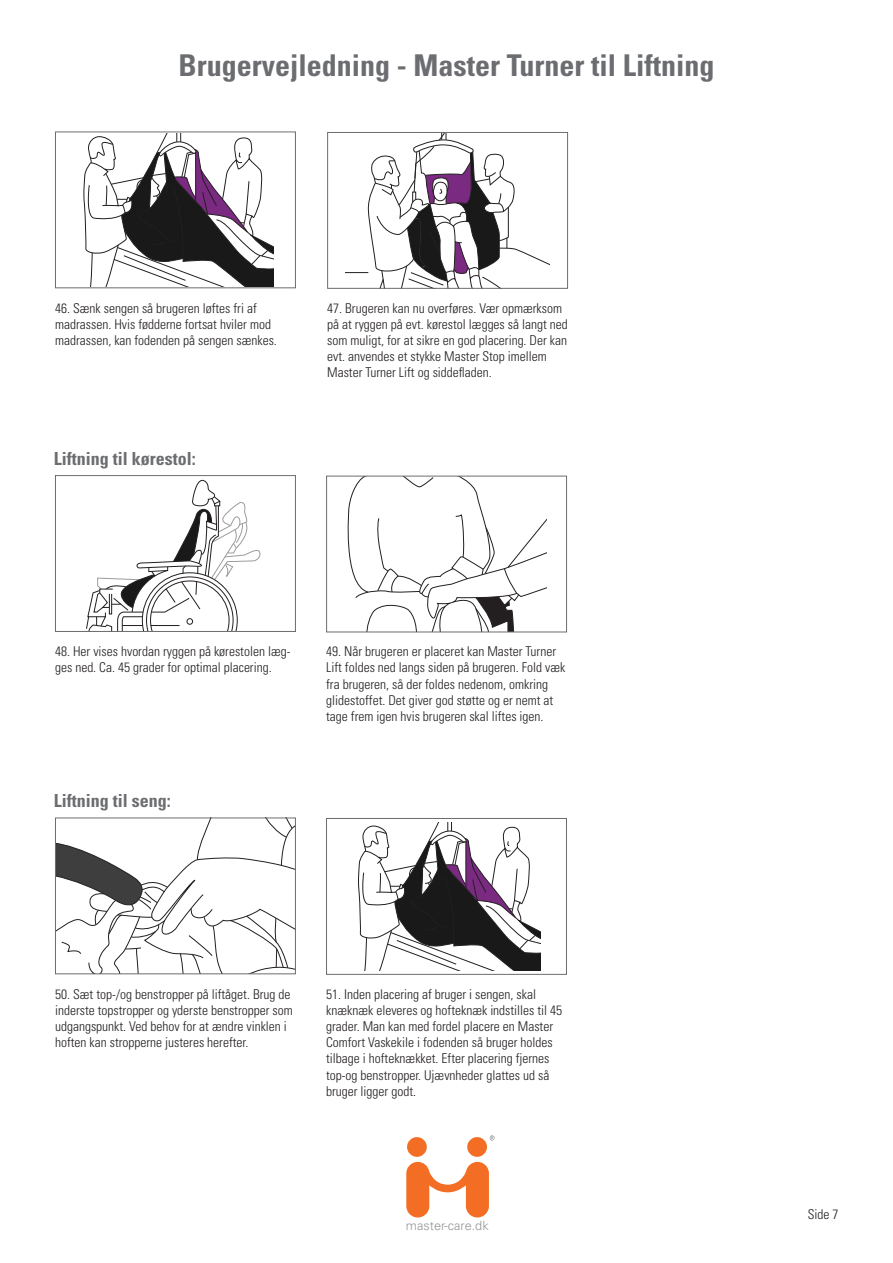
<style>
.page{position:relative;width:893px;height:1263px;background:#fff}
.page>*{position:absolute;margin:0;border:0;box-sizing:border-box;transform-origin:0 0}
.t1{font:700 condensed 30px "Univers LT Std";color:#6c6d70}
.Underoverskrift{font:700 condensed 18px "Univers LT Std";color:#6c6d70}
.t2{font:300 condensed 13.5px/16.2px "Univers LT Std";color:#231f20}
.t3{font:300 12.75px "Univers LT Std";color:#939598}
</style>
<div class="page">
<svg style="left:345px;top:134px;width:205px;height:153px"></svg>
<div style="left:327px;top:132px;width:241px;height:157px;border:1px solid #6c6d70"></div>
<svg style="left:83px;top:134px;width:190px;height:152px"></svg>
<div style="left:55px;top:132px;width:241px;height:156px;border:1px solid #6c6d70"></div>
<svg style="left:347px;top:478px;width:200px;height:152px"></svg>
<div style="left:326px;top:476px;width:241px;height:156px;border:1px solid #6c6d70"></div>
<svg style="left:86px;top:479px;width:175px;height:151px"></svg>
<div style="left:55px;top:475px;width:241px;height:157px;border:1px solid #6c6d70"></div>
<svg style="left:358px;top:823px;width:182px;height:147px"></svg>
<div style="left:326px;top:818px;width:241px;height:157px;border:1px solid #6c6d70"></div>
<svg style="left:57px;top:819px;width:237px;height:153px"></svg>
<div style="left:55px;top:817px;width:241px;height:157px;border:1px solid #6c6d70"></div>
<svg style="left:406px;top:1162px;width:83px;height:55px"></svg>
<div style="left:407px;top:1137px;width:20px;height:20px;background:#f36e24;border-radius:50%"></div>
<div style="left:467px;top:1137px;width:20px;height:20px;background:#f36e24;border-radius:50%"></div>
<svg style="left:490px;top:1135px;width:4px;height:5px"></svg>
<h1 class="t1" style="left:178px;top:47px;width:538px">Brugervejledning - Master Turner til Liftning</h1>
<p class="t2" style="left:55px;top:300px;width:223px">46. Sænk sengen så brugeren løftes fri af madrassen. Hvis fødderne fortsat hviler mod madrassen, kan fodenden på sengen sænkes.</p>
<p class="Underoverskrift" style="left:54px;top:447px;width:144px">Liftning til kørestol:</p>
<p class="t2" style="left:327px;top:300px;width:242px">47. Brugeren kan nu overføres. Vær opmærksom på at ryggen på evt. kørestol lægges så langt ned som muligt, for at sikre en god placering. Der kan evt. anvendes et stykke Master Stop imellem Master Turner Lift og siddefladen.</p>
<p class="t2" style="left:55px;top:643px;width:237px">48. Her vises hvordan ryggen på kørestolen læg&shy;ges ned. Ca. 45 grader for optimal placering.</p>
<p class="Underoverskrift" style="left:54px;top:789px;width:119px">Liftning til seng:</p>
<p class="t2" style="left:326px;top:643px;width:241px">49. Når brugeren er placeret kan Master Turner Lift foldes ned langs siden på brugeren. Fold væk fra brugeren, så der foldes nedenom, omkring glidestoffet. Det giver god støtte og er nemt at tage frem igen hvis brugeren skal liftes igen.</p>
<p class="t2" style="left:55px;top:986px;width:239px">50. Sæt top-/og benstropper på liftåget. Brug de inderste topstropper og yderste benstropper som udgangspunkt. Ved behov for at ændre vinklen i hoften kan stropperne justeres herefter.</p>
<p class="t2" style="left:326px;top:986px;width:238px">51. Inden placering af bruger i sengen, skal knæknæk eleveres og hofteknæk indstilles til 45 grader. Man kan med fordel placere en Master Comfort Vaskekile i fodenden så bruger holdes tilbage i hofteknækket. Efter placering fjernes top-og benstropper. Ujævnheder glattes ud så bruger ligger godt.</p>
<p class="t3" style="left:406px;top:1217px;width:84px">master-care.dk</p>
<p class="t2" style="left:808px;top:1206px;width:32px">Side 7</p>
</div>
